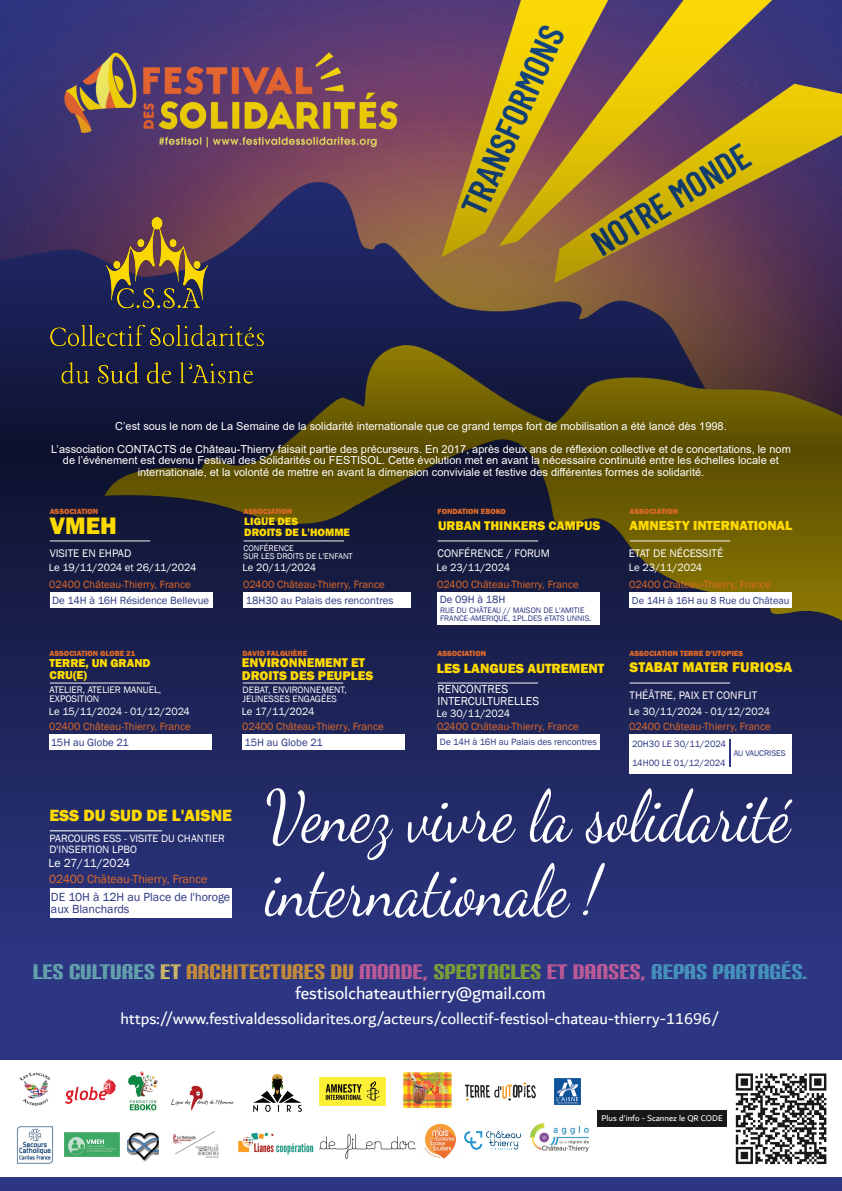
<style>
.page{position:relative;width:842px;height:1191px;background:#fff}
.page>*{position:absolute;margin:0;border:0;box-sizing:border-box;transform-origin:0 0}
.t1{font:71.8px/74.6px "Dancing Script";color:#fff;scale:.86 1}
.t2{font:800 24.5px "Franklin Gothic";color:#feda00}
.t3{font:20.5px "Carbon Phyber";color:#f7a823;scale:1.14 1}
.t4{font:18.2px "Dubai";color:#fff}
.t5{font:16.7px "Dubai";color:#fff}
.t6{font:800 16.7px "Franklin Gothic";color:#feda00}
.t7{font:800 14.5px "Franklin Gothic";color:#feda00}
.t8{font:800 13.7px "Franklin Gothic";color:#feda00}
.t9{font:800 13.5px "Franklin Gothic";color:#feda00}
.t10{font:800 13.1px/13.1px "Franklin Gothic";color:#feda00}
.t11{font:800 13px "Franklin Gothic";color:#feda00}
.t12{font:12.1px/12.1px "Franklin Gothic";color:#2c3682}
.t13{font:12.1px "Franklin Gothic";color:#e06927}
.t14{font:12.1px "Franklin Gothic";letter-spacing:-.01em;color:#fff}
.t15{font:12px/12px "Franklin Gothic";color:#fff}
.t16{font:800 11.9px/11.9px "Franklin Gothic";color:#feda00}
.t17{font:11.3px "Franklin Gothic";color:#fff}
.t18{font:11px/22.9px "Arial";color:#fff;text-align:center}
.t19{font:800 11px/11px "Franklin Gothic";color:#feda00}
.t20{font:10.9px/10.9px "Franklin Gothic";color:#fff}
.t21{font:10.8px "Franklin Gothic";color:#e06927}
.t22{font:10.8px "Franklin Gothic";color:#fff}
.t23{font:10.8px "Franklin Gothic";color:#2c3682}
.t24{font:10.4px "Franklin Gothic";color:#2c3682}
.t25{font:9.8px/9.8px "Franklin Gothic";color:#fff}
.t26{font:9.5px/9.5px "Franklin Gothic";color:#fff}
.t27{font:9.4px "Franklin Gothic";color:#2c3682}
.t28{font:9.3px/18.7px "Franklin Gothic";color:#2c3682}
.t29{font:8.9px "Dubai";color:#fff}
.t30{font:8.5px/8.5px "Franklin Gothic";color:#fff}
.t31{font:8.5px "Franklin Gothic";color:#2c3682}
.t32{font:8.2px/8.2px "Franklin Gothic";color:#2c3682}
.t33{font:800 7.8px "Franklin Gothic";color:#e06927}
.s1{color:#76c5bc}
.s2{color:#ffe45e}
.s3{color:#ec669e}
.s4{color:#95c11f}
.s5{color:#4eb1d0}
</style>
<div class="page">
<div style="left:0;top:595px;width:842px;height:596px;background:#2c3682"></div>
<img style="left:0;top:0;width:842px;height:18px">
<img style="left:0;top:18px;width:842px;height:882px">
<img style="left:51px;top:218px;width:212px;height:166px">
<div style="left:0;top:1060px;width:842px;height:117px;background:#fff"></div>
<img style="left:253px;top:1074px;width:49px;height:37px">
<img style="left:404px;top:1072px;width:47px;height:36px">
<img style="left:320px;top:1077px;width:65px;height:28px">
<img style="left:173px;top:1131px;width:46px;height:27px">
<img style="left:128px;top:1071px;width:30px;height:40px">
<img style="left:320px;top:1134px;width:95px;height:24px">
<img style="left:171px;top:1085px;width:63px;height:26px">
<img style="left:424px;top:1123px;width:32px;height:36px">
<img style="left:19px;top:1072px;width:32px;height:34px">
<img style="left:529px;top:1123px;width:61px;height:29px">
<img style="left:65px;top:1079px;width:51px;height:24px">
<img style="left:464px;top:1131px;width:57px;height:18px">
<img style="left:554px;top:1078px;width:27px;height:26px">
<img style="left:238px;top:1132px;width:76px;height:23px">
<img style="left:16px;top:1126px;width:37px;height:38px">
<img style="left:466px;top:1082px;width:70px;height:18px">
<img style="left:128px;top:1132px;width:30px;height:30px">
<img style="left:64px;top:1133px;width:56px;height:23px">
<svg style="left:736px;top:1073px;width:90px;height:91px"></svg>
<div style="left:597px;top:1110px;width:130px;height:17px;background:#181818"></div>
<div style="left:50px;top:592px;width:162px;height:15px;background:#fff"></div>
<div style="left:50px;top:734px;width:162px;height:15px;background:#fff"></div>
<div style="left:50px;top:888px;width:182px;height:30px;background:#fff"></div>
<div style="left:244px;top:592px;width:167px;height:15px;background:#fff"></div>
<div style="left:243px;top:734px;width:162px;height:15px;background:#fff"></div>
<div style="left:438px;top:592px;width:162px;height:33px;background:#fff"></div>
<div style="left:438px;top:734px;width:162px;height:15px;background:#fff"></div>
<div style="left:630px;top:592px;width:162px;height:15px;background:#fff"></div>
<div style="left:630px;top:734px;width:162px;height:39px;background:#fff"></div>
<svg style="left:50px;top:540px;width:100px;height:1px"></svg>
<svg style="left:50px;top:682px;width:100px;height:1px"></svg>
<svg style="left:50px;top:830px;width:112px;height:1px"></svg>
<svg style="left:244px;top:540px;width:100px;height:1px"></svg>
<svg style="left:243px;top:682px;width:100px;height:1px"></svg>
<svg style="left:438px;top:540px;width:100px;height:1px"></svg>
<svg style="left:438px;top:682px;width:100px;height:1px"></svg>
<svg style="left:630px;top:540px;width:100px;height:1px"></svg>
<svg style="left:630px;top:682px;width:100px;height:1px"></svg>
<hr style="left:729px;top:739px;width:2px;height:27px;background:#2c3682">
<p class="t18" style="left:51px;top:416px;width:741px">C’est sous le nom de La Semaine de la solidarité internationale que ce grand temps fort de mobilisation a été lancé dès 1998.<br>L’association CONTACTS de Château-Thierry faisait partie des précurseurs. En 2017, après deux ans de réflexion collective et de concertations, le nom</p>
<p class="t18" style="left:63px;top:456px;width:718px;line-height:11.4px">de l’événement est devenu Festival des Solidarités ou FESTISOL. Cette évolution met en avant la nécessaire continuité entre les échelles locale et internationale, et la volonté de mettre en avant la dimension conviviale et festive des différentes formes de solidarité.</p>
<p class="t33" style="left:50px;top:508px;width:50px">ASSOCIATION</p>
<p class="t33" style="left:244px;top:508px;width:50px">ASSOCIATION</p>
<p class="t33" style="left:437px;top:508px;width:70px">FONDATION EBOKO</p>
<p class="t33" style="left:630px;top:508px;width:50px">ASSOCIATION</p>
<h2 class="t2" style="left:50px;top:516px;width:69px">VMEH</h2>
<p class="t19" style="left:244px;top:516px;width:107px">LIGUE DES<br>DROITS DE L'HOMME</p>
<p class="t11" style="left:438px;top:520px;width:164px">URBAN THINKERS CAMPUS</p>
<p class="t9" style="left:630px;top:520px;width:164px">AMNESTY INTERNATIONAL</p>
<p class="t17" style="left:50px;top:549px;width:83px">VISITE EN EHPAD</p>
<p class="t30" style="left:244px;top:544px;width:111px">CONFÉRENCE<br>SUR LES DROITS DE L'ENFANT</p>
<p class="t17" style="left:437px;top:549px;width:114px">CONFÉRENCE / FORUM</p>
<p class="t17" style="left:629px;top:549px;width:96px">ETAT DE NÉCESSITÉ</p>
<p class="t22" style="left:49px;top:563px;width:149px">Le 19/11/2024 et 26/11/2024</p>
<p class="t22" style="left:243px;top:563px;width:75px">Le 20/11/2024</p>
<p class="t22" style="left:437px;top:563px;width:75px">Le 23/11/2024</p>
<p class="t22" style="left:629px;top:563px;width:75px">Le 23/11/2024</p>
<p class="t21" style="left:49px;top:580px;width:143px">02400 Château-Thierry, France</p>
<p class="t21" style="left:243px;top:580px;width:143px">02400 Château-Thierry, France</p>
<p class="t21" style="left:437px;top:580px;width:143px">02400 Château-Thierry, France</p>
<p class="t21" style="left:629px;top:580px;width:143px">02400 Château-Thierry, France</p>
<p class="t23" style="left:52px;top:596px;width:159px">De 14H à 16H Résidence Bellevue</p>
<p class="t23" style="left:246px;top:596px;width:149px">18H30 au Palais des rencontres</p>
<p class="t23" style="left:440px;top:595px;width:67px">De 09H à 18H</p>
<p class="t32" style="left:440px;top:606px;width:153px">RUE DU CHÂTEAU // MAISON DE L'AMITIE<br>FRANCE-AMERIQUE, 1PL.DES éTATS UNNIS.</p>
<p class="t24" style="left:632px;top:596px;width:159px">De 14H à 16H au 8 Rue du Château</p>
<p class="t33" style="left:50px;top:650px;width:87px">ASSOCIATION GLOBE 21</p>
<p class="t33" style="left:243px;top:650px;width:66px">DAVID FALGUIÈRE</p>
<p class="t33" style="left:437px;top:650px;width:50px">ASSOCIATION</p>
<p class="t33" style="left:630px;top:650px;width:115px">ASSOCIATION TERRE D'UTOPIES</p>
<p class="t16" style="left:50px;top:658px;width:102px">TERRE, UN GRAND<br>CRU(E)</p>
<p class="t10" style="left:242px;top:657px;width:133px">ENVIRONNEMENT ET<br>DROITS DES PEUPLES</p>
<p class="t8" style="left:437px;top:663px;width:169px">LES LANGUES AUTREMENT</p>
<h3 class="t7" style="left:629px;top:662px;width:164px">STABAT MATER FURIOSA</h3>
<p class="t25" style="left:50px;top:685px;width:113px">ATELIER, ATELIER MANUEL,<br>EXPOSITION</p>
<p class="t26" style="left:243px;top:685px;width:106px">DEBAT, ENVIRONNEMENT,<br>JEUNESSES ENGAGÉES</p>
<p class="t15" style="left:437px;top:684px;width:103px">RENCONTRES<br>INTERCULTURELLES</p>
<p class="t17" style="left:630px;top:691px;width:129px">THÉÂTRE, PAIX ET CONFLIT</p>
<p class="t22" style="left:49px;top:707px;width:143px">Le 15/11/2024 - 01/12/2024</p>
<p class="t22" style="left:242px;top:707px;width:74px">Le 17/11/2024</p>
<p class="t22" style="left:437px;top:709px;width:75px">Le 30/11/2024</p>
<p class="t22" style="left:629px;top:707px;width:143px">Le 30/11/2024 - 01/12/2024</p>
<p class="t21" style="left:49px;top:722px;width:143px">02400 Château-Thierry, France</p>
<p class="t21" style="left:242px;top:722px;width:143px">02400 Château-Thierry, France</p>
<p class="t21" style="left:437px;top:722px;width:143px">02400 Château-Thierry, France</p>
<p class="t21" style="left:629px;top:722px;width:143px">02400 Château-Thierry, France</p>
<p class="t23" style="left:51px;top:738px;width:80px">15H au Globe 21</p>
<p class="t23" style="left:245px;top:738px;width:80px">15H au Globe 21</p>
<p class="t27" style="left:440px;top:738px;width:158px">De 14H à 16H au Palais des rencontres</p>
<p class="t28" style="left:632px;top:735px;width:96px">20H30 LE 30/11/2024<br>14H00 LE 01/12/2024</p>
<p class="t31" style="left:734px;top:750px;width:53px">AU VAUCRISES</p>
<h3 class="t6" style="left:49px;top:809px;width:184px">ESS DU SUD DE L'AISNE</h3>
<p class="t20" style="left:50px;top:833px;width:177px">PARCOURS ESS - VISITE DU CHANTIER<br>D'INSERTION LPBO</p>
<p class="t14" style="left:49px;top:858px;width:83px">Le 27/11/2024</p>
<p class="t13" style="left:49px;top:875px;width:160px">02400 Château-Thierry, France</p>
<p class="t12" style="left:51px;top:892px;width:181px">DE 10H à 12H au Place de l'horoge aux Blanchards</p>
<h1 class="t1" style="left:265px;top:779px;width:611px">Venez vivre la solidarité internationale !</h1>
<h3 class="t3" style="left:33px;top:962px;width:681px"><span class="s1">LES CULTURES</span> <span class="s2">ET</span> ARCHITECTURES DU <span class="s3">MONDE,</span> <span class="s4">SPECTACLES</span> <span class="s3">ET DANSES,</span> <span class="s5">REPAS PARTAGÉS.</span></h3>
<h3 class="t4" style="left:295px;top:985px;width:252px">festisolchateauthierry@gmail.com</h3>
<h3 class="t5" style="left:121px;top:1011px;width:600px">https://www.festivaldessolidarites.org/acteurs/collectif-festisol-chateau-thierry-11696/</h3>
<p class="t29" style="left:601px;top:1114px;width:123px">Plus d'info - Scannez le QR CODE</p>
</div>
